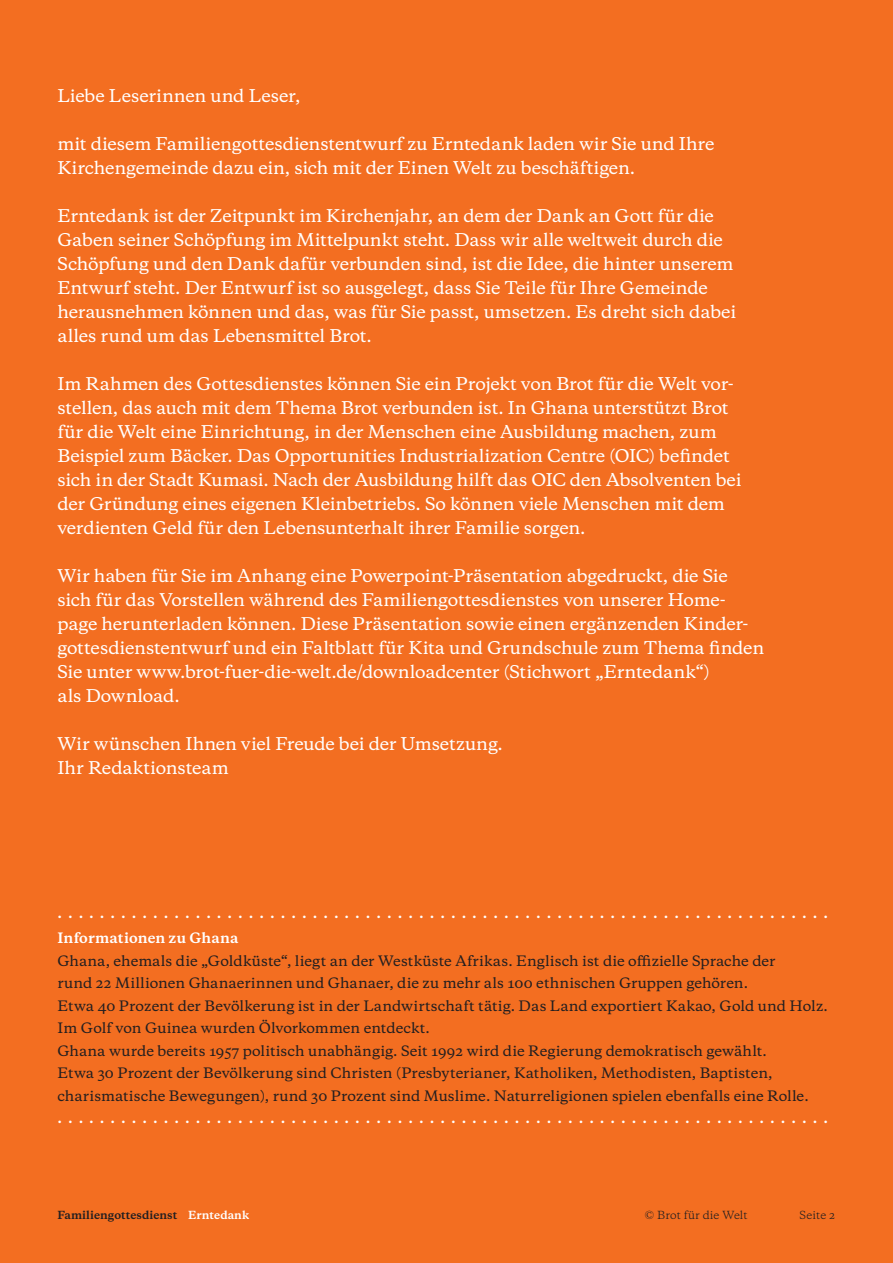
<style>
.page{position:relative;width:893px;height:1263px;background:#f36e21}
.page>*{position:absolute;margin:0;border:0;box-sizing:border-box;transform-origin:0 0}
.t1{font:500 16.5px/24px "Galaxie Copernicus";letter-spacing:-.015em;color:#fff}
.t2{font:500 13.5px/22.5px "Galaxie Copernicus";letter-spacing:.005em;color:#231f20}
.t3{font:700 13.5px/25.5px "Galaxie Copernicus";letter-spacing:.015em;color:#fff}
.t4{font:700 10.5px "Galaxie Copernicus";letter-spacing:.01em;color:#231f20}
.t5{font:10.5px "Galaxie Copernicus";letter-spacing:.01em;color:#231f20}
.s1{color:#fff}
</style>
<div class="page">
<p class="t1" style="left:57px;top:84px;width:244px">Liebe Leserinnen und Leser,</p>
<p class="t1" style="left:57px;top:132px;width:659px">mit diesem Familiengottesdienstentwurf zu Erntedank laden wir Sie und Ihre<br>Kirchengemeinde dazu ein, sich mit der Einen Welt zu beschäftigen.</p>
<p class="t1" style="left:57px;top:204px;width:680px">Erntedank ist der Zeitpunkt im Kirchenjahr, an dem der Dank an Gott für die Gaben seiner Schöpfung im Mittelpunkt steht. Dass wir alle weltweit durch die Schöpfung und den Dank dafür verbunden sind, ist die Idee, die hinter unserem Entwurf steht. Der Entwurf ist so ausgelegt, dass Sie Teile für Ihre Gemeinde herausnehmen können und das, was für Sie passt, umsetzen. Es dreht sich dabei alles rund um das Lebensmittel Brot.</p>
<p class="t1" style="left:57px;top:372px;width:686px">Im Rahmen des Gottesdienstes können Sie ein Projekt von Brot für die Welt vor&shy;stellen, das auch mit dem Thema Brot verbunden ist. In Ghana unterstützt Brot für die Welt eine Einrichtung, in der Menschen eine Ausbildung machen, zum Beispiel zum Bäcker. Das Opportunities Industrialization Centre (OIC) befindet sich in der Stadt Kumasi. Nach der Ausbildung hilft das OIC den Absolventen bei der Gründung eines eigenen Kleinbetriebs. So können viele Menschen mit dem verdienten Geld für den Lebensunterhalt ihrer Familie sorgen.</p>
<p class="t1" style="left:57px;top:564px;width:708px">Wir haben für Sie im Anhang eine Powerpoint-Präsentation abgedruckt, die Sie sich für das Vorstellen während des Familiengottesdienstes von unserer Home&shy;page herunterladen können. Diese Präsentation sowie einen ergänzenden Kinder&shy;gottesdienstentwurf und ein Faltblatt für Kita und Grundschule zum Thema finden Sie unter www.brot-fuer-die-welt.de/downloadcenter (Stichwort „Erntedank“)<br>als Download.</p>
<p class="t1" style="left:57px;top:732px;width:447px">Wir wünschen Ihnen viel Freude bei der Umsetzung.<br>Ihr Redaktionsteam</p>
<p class="t3" style="left:57px;top:900px;width:772px">.........................................................................<br>Informationen zu Ghana</p>
<p class="t2" style="left:57px;top:949px;width:772px">Ghana, ehemals die „Goldküste“, liegt an der Westküste Afrikas. Englisch ist die offizielle Sprache der<br>rund 22 Millionen Ghanaerinnen und Ghanaer, die zu mehr als 100 ethnischen Gruppen gehören.<br>Etwa 40 Prozent der Bevölkerung ist in der Landwirtschaft tätig. Das Land exportiert Kakao, Gold und Holz.<br>Im Golf von Guinea wurden Ölvorkommen entdeckt.<br>Ghana wurde bereits 1957 politisch unabhängig. Seit 1992 wird die Regierung demokratisch gewählt.<br>Etwa 30 Prozent der Bevölkerung sind Christen (Presbyterianer, Katholiken, Methodisten, Baptisten, charismatische Bewegungen), rund 30 Prozent sind Muslime. Naturreligionen spielen ebenfalls eine Rolle.</p>
<p class="t3" style="left:57px;top:1105px;width:772px">.........................................................................</p>
<p class="t4" style="left:57px;top:1208px;width:193px">Familiengottesdienst <span class="s1">Erntedank</span></p>
<p class="t5" style="left:645px;top:1208px;width:104px">© Brot für die Welt</p>
<p class="t5" style="left:800px;top:1208px;width:37px">Seite 2</p>
</div>
